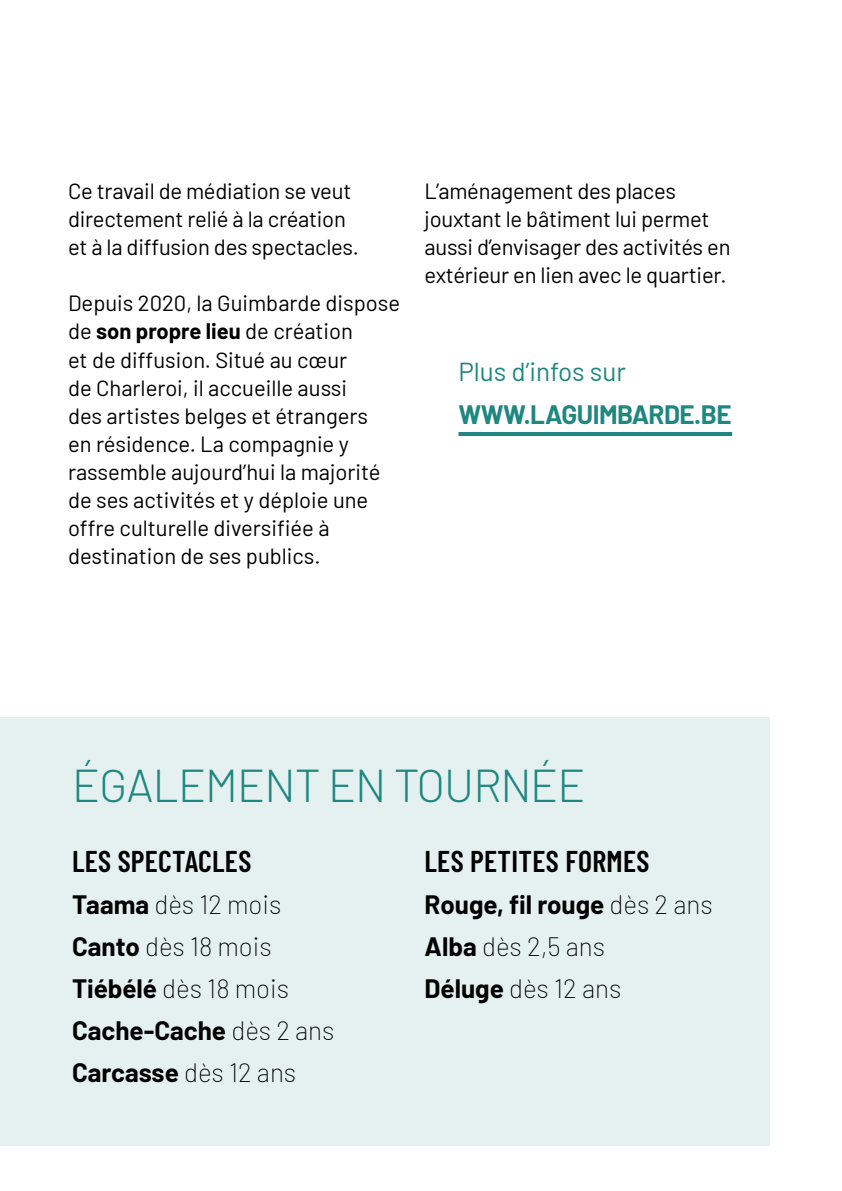
<style>
.page{position:relative;width:842px;height:1191px;background:#fff}
.page>*{position:absolute;margin:0;border:0;box-sizing:border-box;transform-origin:0 0}
.t1{font:300 46px "Barlow";letter-spacing:-.02em;color:#1e8780}
.t2{font:600 30px "Barlow Condensed";letter-spacing:.01em;color:#000}
.t3{font:200 26px/42px "Barlow";color:#000}
.t4{font:700 26px/42px "Barlow";color:#000}
.t5{font:700 26px "Barlow";letter-spacing:-.02em;color:#1e8780}
.t6{font:26px "Barlow";color:#1e8780}
.t7{font:22px/28px "Barlow";letter-spacing:-.005em;color:#000}
.s1{font-weight:700}
.s2{font-weight:200}
</style>
<div class="page">
<div style="left:0;top:717px;width:770px;height:428px;background:#e4f1f0"></div>
<hr style="left:458px;top:432px;width:274px;height:4px;background:#1e8780">
<p class="t7" style="left:68px;top:176px;width:293px">Ce travail de médiation se veut directement relié à la création et à la diffusion des spectacles.</p>
<p class="t7" style="left:68px;top:288px;width:334px">Depuis 2020, la Guimbarde dispose de <span class="s1">son propre lieu</span> de création<br>et de diffusion. Situé au cœur<br>de Charleroi, il accueille aussi<br>des artistes belges et étrangers<br>en résidence. La compagnie y rassemble aujourd’hui la majorité de ses activités et y déploie une offre culturelle diversifiée à destination de ses publics.</p>
<p class="t7" style="left:424px;top:176px;width:308px">L’aménagement des places jouxtant le bâtiment lui permet aussi d’envisager des activités en extérieur en lien avec le quartier.</p>
<p class="t6" style="left:458px;top:353px;width:169px">Plus d’infos sur</p>
<p class="t5" style="left:458px;top:395px;width:275px">WWW.LAGUIMBARDE.BE</p>
<h1 class="t1" style="left:72px;top:752px;width:515px">ÉGALEMENT EN TOURNÉE</h1>
<h2 class="t2" style="left:72px;top:839px;width:181px">LES SPECTACLES</h2>
<p class="t3" style="left:72px;top:881px;width:264px"><span class="s1">Taama</span> dès 12 mois<br><span class="s1">Canto</span> dès 18 mois<br><span class="s1">Tiébélé</span> dès 18 mois<br><span class="s1">Cache-Cache</span> dès 2 ans<br><span class="s1">Carcasse</span> dès 12 ans</p>
<h2 class="t2" style="left:425px;top:839px;width:226px">LES PETITES FORMES</h2>
<p class="t4" style="left:425px;top:881px;width:290px">Rouge, fil rouge <span class="s2">dès 2 ans<br></span>Alba <span class="s2">dès 2,5 ans<br></span>Déluge <span class="s2">dès 12 ans</span></p>
</div>
